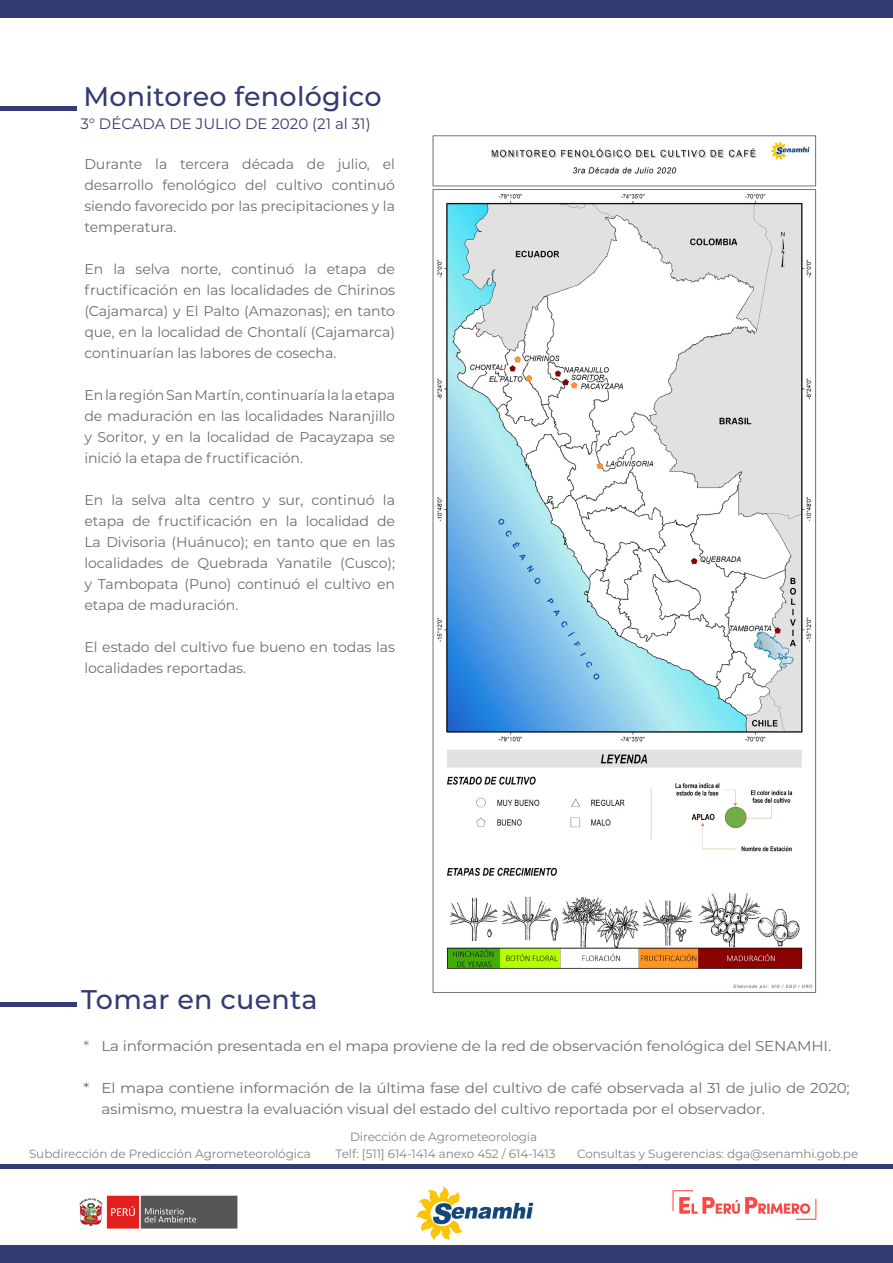
<style>
.page{position:relative;width:893px;height:1263px;background:#fff}
.page>*{position:absolute;margin:0;border:0;box-sizing:border-box;transform-origin:0 0}
.t1{font:500 27px "Montserrat";letter-spacing:.01em;color:#333b73}
.t2{font:15px "Montserrat";color:#333b73}
.t3{font:14.25px/21px "Montserrat";letter-spacing:-.01em;color:#6b6d6f;scale:1.06 1}
.t4{font:14.1px/21px "Montserrat";letter-spacing:-.005em;color:#6b6d6f;text-align:justify}
.t5{font:12px "Montserrat";letter-spacing:-.005em;color:#828385}
.s1{color:#828385}
</style>
<div class="page">
<div style="left:0;top:1245px;width:893px;height:18px;background:#333b73"></div>
<div style="left:0;top:0;width:893px;height:18px;background:#333b73"></div>
<img style="left:432px;top:135px;width:385px;height:858px">
<hr style="left:1px;top:106px;width:76px;height:4px;background:#333b73">
<div style="left:1px;top:1002px;width:76px;height:5px;background:#333b73"></div>
<div style="left:1px;top:1164px;width:892px;height:5px;background:#333b73"></div>
<img style="left:79px;top:1195px;width:159px;height:34px">
<img style="left:416px;top:1186px;width:118px;height:54px">
<img style="left:672px;top:1190px;width:145px;height:30px">
<h1 class="t1" style="left:83px;top:78px;width:300px">Monitoreo fenológico</h1>
<p class="t2" style="left:81px;top:113px;width:292px">3° DÉCADA DE JULIO DE 2020 (21 al 31)</p>
<p class="t4" style="left:84px;top:153px;width:312px">Durante la tercera década de julio, el desarrollo fenológico del cultivo continuó siendo favorecido por las precipitaciones y la temperatura.</p>
<p class="t4" style="left:84px;top:258px;width:312px">En la selva norte, continuó la etapa de fructificación en las localidades de Chirinos (Cajamarca) y El Palto (Amazonas); en tanto que, en la localidad de Chontalí (Cajamarca) continuarían las labores de cosecha.</p>
<p class="t4" style="left:84px;top:384px;width:312px">En la región San Martín, continuaría la la etapa de maduración en las localidades Naranjillo y Soritor, y en la localidad de Pacayzapa se inició la etapa de fructificación.</p>
<p class="t4" style="left:84px;top:489px;width:312px">En la selva alta centro y sur, continuó la etapa de fructificación en la localidad de La Divisoria (Huánuco); en tanto que en las localidades de Quebrada Yanatile (Cusco); y Tambopata (Puno) continuó el cultivo en etapa de maduración.</p>
<p class="t4" style="left:84px;top:636px;width:312px">El estado del cultivo fue bueno en todas las localidades reportadas.</p>
<h1 class="t1" style="left:81px;top:981px;width:238px">Tomar en cuenta</h1>
<p class="t3" style="left:83px;top:1035px;width:707px"><span class="s1">*</span> La información presentada en el mapa proviene de la red de observación fenológica del SENAMHI.</p>
<p class="t3" style="left:101px;top:1077px;width:707px;text-indent:-18px">* El mapa contiene información de la última fase del cultivo de café observada al 31 de julio de 2020; asimismo, muestra la evaluación visual del estado del cultivo reportada por el observador.</p>
<p class="t5" style="left:350px;top:1128px;width:189px">Dirección de Agrometeorología</p>
<p class="t5" style="left:29px;top:1146px;width:283px">Subdirección de Predicción Agrometeorológica</p>
<p class="t5" style="left:335px;top:1146px;width:222px">Telf: [511] 614-1414 anexo 452 / 614-1413</p>
<p class="t5" style="left:577px;top:1146px;width:283px">Consultas y Sugerencias: dga@senamhi.gob.pe</p>
</div>
